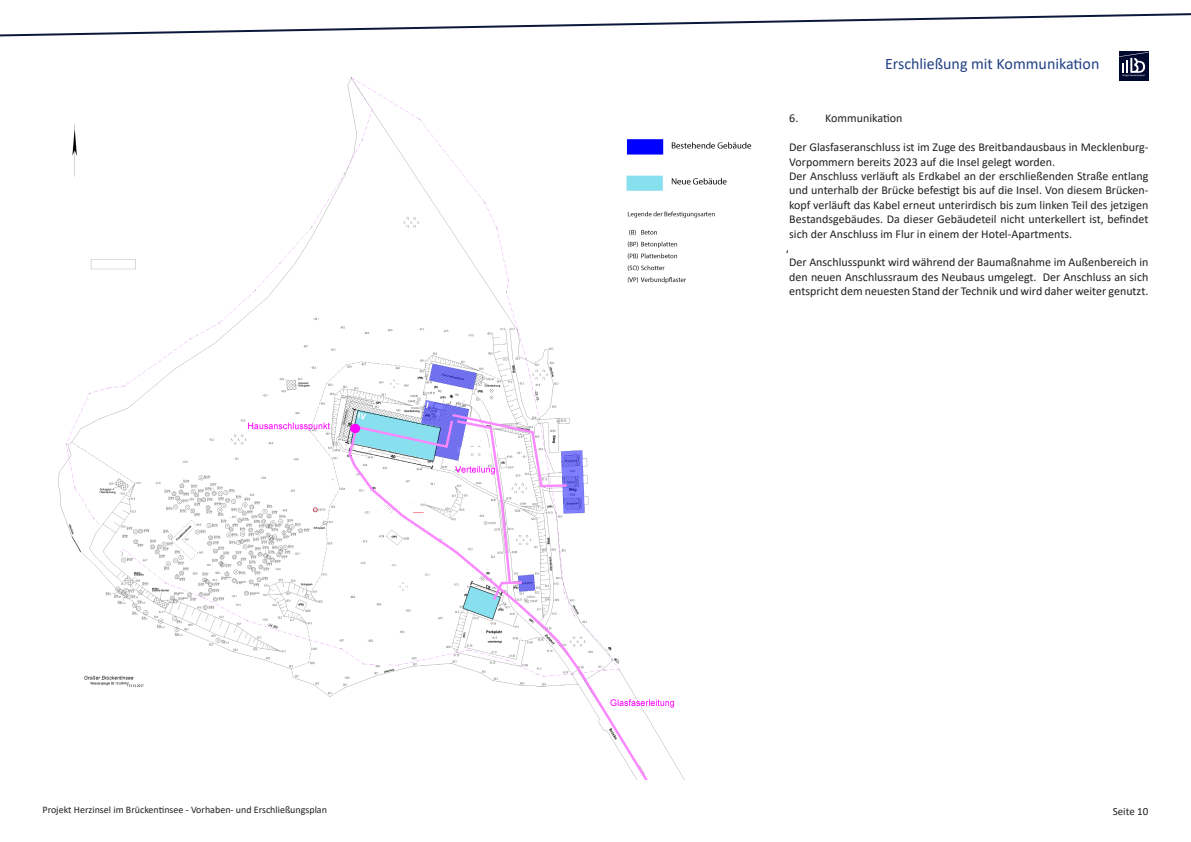
<style>
.page{position:relative;width:1191px;height:842px;background:#fff}
.page>*{position:absolute;margin:0;border:0;box-sizing:border-box;transform-origin:0 0}
.t1{font:16px "Calibri";color:#224183}
.t2{font:12px/14.4px "Calibri";color:#231f20;text-align:justify}
.t3{font:11px "Calibri";color:#231f20}
.t4{font:10px "Calibri";color:#231f20}
</style>
<div class="page">
<img style="left:58px;top:77px;width:694px;height:702px">
<svg style="left:0;top:13px;width:1191px;height:24px"></svg>
<svg style="left:1119px;top:51px;width:29px;height:29px"></svg>
<svg style="left:1119px;top:52px;width:29px;height:21px"></svg>
<img style="left:1123px;top:75px;width:22px;height:2px">
<p class="t4" style="left:43px;top:803px;width:286px">Projekt Herzinsel im Brückentinsee - Vorhaben- und Erschließungsplan</p>
<p class="t1" style="left:885px;top:52px;width:216px">Erschließung mit Kommunikation</p>
<p class="t2" style="left:789px;top:111px;width:115px">6. Kommunikation</p>
<p class="t2" style="left:789px;top:140px;width:361px">Der Glasfaseranschluss ist im Zuge des Breitbandausbaus in Mecklenburg-<br>Vorpommern bereits 2023 auf die Insel gelegt worden.</p>
<p class="t2" style="left:789px;top:169px;width:361px">Der Anschluss verläuft als Erdkabel an der erschließenden Straße entlang und unterhalb der Brücke befestigt bis auf die Insel. Von diesem Brücken&shy;kopf verläuft das Kabel erneut unterirdisch bis zum linken Teil des jetzigen Bestandsgebäudes. Da dieser Gebäudeteil nicht unterkellert ist, befindet sich der Anschluss im Flur in einem der Hotel-Apartments.</p>
<p class="t2" style="left:789px;top:255px;width:361px">Der Anschlusspunkt wird während der Baumaßnahme im Außenbereich in den neuen Anschlussraum des Neubaus umgelegt. Der Anschluss an sich entspricht dem neuesten Stand der Technik und wird daher weiter genutzt.</p>
<p class="t3" style="left:1112px;top:803px;width:37px">Seite 10</p>
</div>
